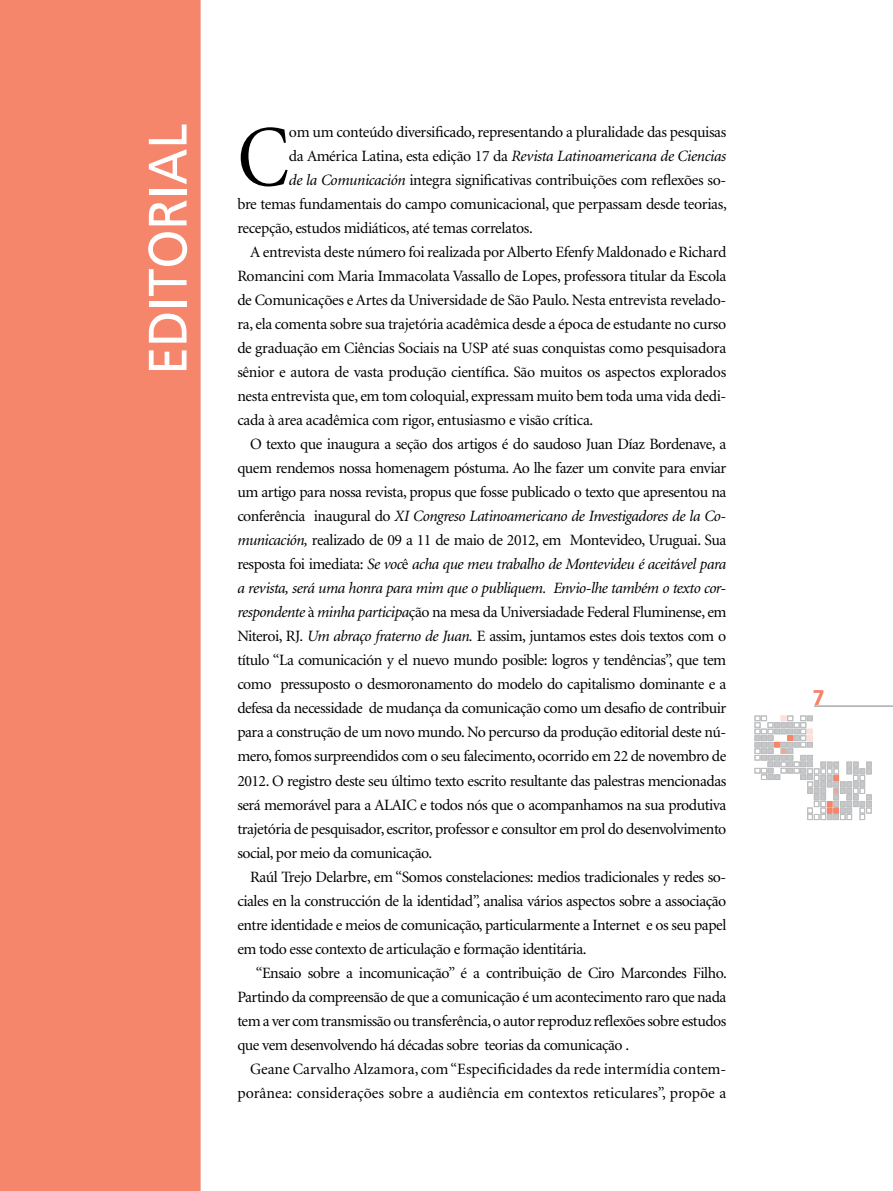
<style>
.page{position:relative;width:893px;height:1191px;background:#fff}
.page>*{position:absolute;margin:0;border:0;box-sizing:border-box;transform-origin:0 0}
.t1{font:87px "Minion";color:#000;scale:.9 1}
.t2{font:54px "Frutiger";color:#fff;scale:.93 1}
.t3{font:700 21px "Frutiger";color:#f5866c}
.t4{font:15.75px "Minion";letter-spacing:-.03em;color:#000}
.t5{font:italic 15.75px "Minion";letter-spacing:-.03em;color:#000}
.t6{font:15.75px "Minion";color:#000}
.s1{font-style:normal}
.s2{font-style:italic}
</style>
<div class="page">
<div style="left:0;top:0;width:201px;height:1191px;background:#f5866c"></div>
<svg style="left:755px;top:716px;width:116px;height:103px"></svg>
<hr style="left:814px;top:706px;width:79px;height:1px;background:#b1b4b6">
<h2 class="t2" style="left:136px;top:375px;width:272px;rotate:-90deg">EDITORIAL</h2>
<h1 class="t1" style="left:237px;top:114px;width:59px">C</h1>
<p class="t4" style="left:289px;top:124px;width:439px">om um conteúdo diversificado, representando a pluralidade das pesquisas</p>
<p class="t5" style="left:289px;top:148px;width:439px"><span class="s1">da América Latina, esta edição 17 da</span> Revista Latinoamericana de Ciencias</p>
<p class="t4" style="left:289px;top:172px;width:439px"><span class="s2">de la Comunicación</span> integra significativas contribuições com reflexões so-</p>
<p class="t4" style="left:237px;top:196px;width:491px">bre temas fundamentais do campo comunicacional, que perpassam desde teorias,</p>
<p class="t4" style="left:237px;top:220px;width:297px">recepção, estudos midiáticos, até temas correlatos.</p>
<p class="t4" style="left:250px;top:244px;width:478px">A entrevista deste número foi realizada por Alberto Efenfy Maldonado e Richard</p>
<p class="t4" style="left:237px;top:268px;width:490px">Romancini com Maria Immacolata Vassallo de Lopes, professora titular da Escola</p>
<p class="t4" style="left:237px;top:292px;width:491px">de Comunicações e Artes da Universidade de São Paulo. Nesta entrevista revelado-</p>
<p class="t4" style="left:237px;top:316px;width:490px">ra, ela comenta sobre sua trajetória acadêmica desde a época de estudante no curso</p>
<p class="t4" style="left:237px;top:340px;width:490px">de graduação em Ciências Sociais na USP até suas conquistas como pesquisadora</p>
<p class="t4" style="left:237px;top:364px;width:490px">sênior e autora de vasta produção científica. São muitos os aspectos explorados</p>
<p class="t4" style="left:237px;top:388px;width:490px">nesta entrevista que, em tom coloquial, expressam muito bem toda uma vida dedi-</p>
<p class="t4" style="left:237px;top:412px;width:357px">cada à area acadêmica com rigor, entusiasmo e visão crítica.</p>
<p class="t4" style="left:250px;top:436px;width:478px">O texto que inaugura a seção dos artigos é do saudoso Juan Díaz Bordenave, a</p>
<p class="t4" style="left:237px;top:460px;width:490px">quem rendemos nossa homenagem póstuma. Ao lhe fazer um convite para enviar</p>
<p class="t4" style="left:237px;top:484px;width:490px">um artigo para nossa revista, propus que fosse publicado o texto que apresentou na</p>
<p class="t5" style="left:237px;top:508px;width:490px"><span class="s1">conferência inaugural do</span> XI Congreso Latinoamericano de Investigadores de la Co-</p>
<p class="t4" style="left:237px;top:532px;width:490px"><span class="s2">municación,</span> realizado de 09 a 11 de maio de 2012, em Montevideo, Uruguai. Sua</p>
<p class="t5" style="left:237px;top:556px;width:490px"><span class="s1">resposta foi imediata:</span> Se voc<span class="s1">ê</span> acha que meu trabalho de Montevideu é aceit<span class="s1">á</span>vel para</p>
<p class="t5" style="left:237px;top:580px;width:490px">a revista, será uma honra para mim que o publiquem. Envio-lhe também o texto cor-</p>
<p class="t4" style="left:237px;top:604px;width:491px"><span class="s2">respondente</span> à <span class="s2">minha participa</span>ção na mesa da Universiadade Federal Fluminense, em</p>
<p class="t4" style="left:237px;top:628px;width:490px">Niteroi, RJ. <span class="s2">Um abraço fraterno de Juan.</span> E assim, juntamos estes dois textos com o</p>
<p class="t4" style="left:237px;top:652px;width:490px">título “La comunicación y el nuevo mundo posible: logros y tendências”, que tem</p>
<p class="t4" style="left:237px;top:676px;width:491px">como pressuposto o desmoronamento do modelo do capitalismo dominante e a</p>
<p class="t4" style="left:237px;top:700px;width:491px">defesa da necessidade de mudança da comunicação como um desafio de contribuir</p>
<p class="t4" style="left:237px;top:724px;width:490px">para a construção de um novo mundo. No percurso da produção editorial deste nú-</p>
<p class="t4" style="left:237px;top:748px;width:490px">mero, fomos surpreendidos com o seu falecimento, ocorrido em 22 de novembro de</p>
<p class="t4" style="left:237px;top:772px;width:490px">2012. O registro deste seu último texto escrito resultante das palestras mencionadas</p>
<p class="t4" style="left:237px;top:796px;width:490px">será memorável para a ALAIC e todos nós que o acompanhamos na sua produtiva</p>
<p class="t4" style="left:237px;top:820px;width:491px">trajetória de pesquisador, escritor, professor e consultor em prol do desenvolvimento</p>
<p class="t4" style="left:237px;top:844px;width:196px">social, por meio da comunicação.</p>
<p class="t4" style="left:250px;top:868px;width:478px">Raúl Trejo Delarbre, em “Somos constelaciones: medios tradicionales y redes so-</p>
<p class="t4" style="left:237px;top:892px;width:490px">ciales en la construcción de la identidad”, analisa vários aspectos sobre a associação</p>
<p class="t4" style="left:237px;top:916px;width:491px">entre identidade e meios de comunicação, particularmente a Internet e os seu papel</p>
<p class="t4" style="left:237px;top:940px;width:351px">em todo esse contexto de articulação e formação identitária.</p>
<p class="t4" style="left:256px;top:964px;width:473px">“Ensaio sobre a incomunicação” é a contribuição de Ciro Marcondes Filho.</p>
<p class="t4" style="left:237px;top:988px;width:491px">Partindo da compreensão de que a comunicação é um acontecimento raro que nada</p>
<p class="t4" style="left:237px;top:1012px;width:491px">tem a ver com transmissão ou transferência, o autor reproduz reflexões sobre estudos</p>
<p class="t4" style="left:237px;top:1036px;width:393px">que vem desenvolvendo há décadas sobre teorias da comunicação .</p>
<p class="t6" style="left:250px;top:1060px;width:478px">Geane Carvalho Alzamora, com “Especificidades da rede intermídia contem-</p>
<p class="t6" style="left:237px;top:1084px;width:490px">porânea: considerações sobre a audiência em contextos reticulares”, propõe a</p>
<h3 class="t3" style="left:813px;top:685px;width:13px">7</h3>
</div>
